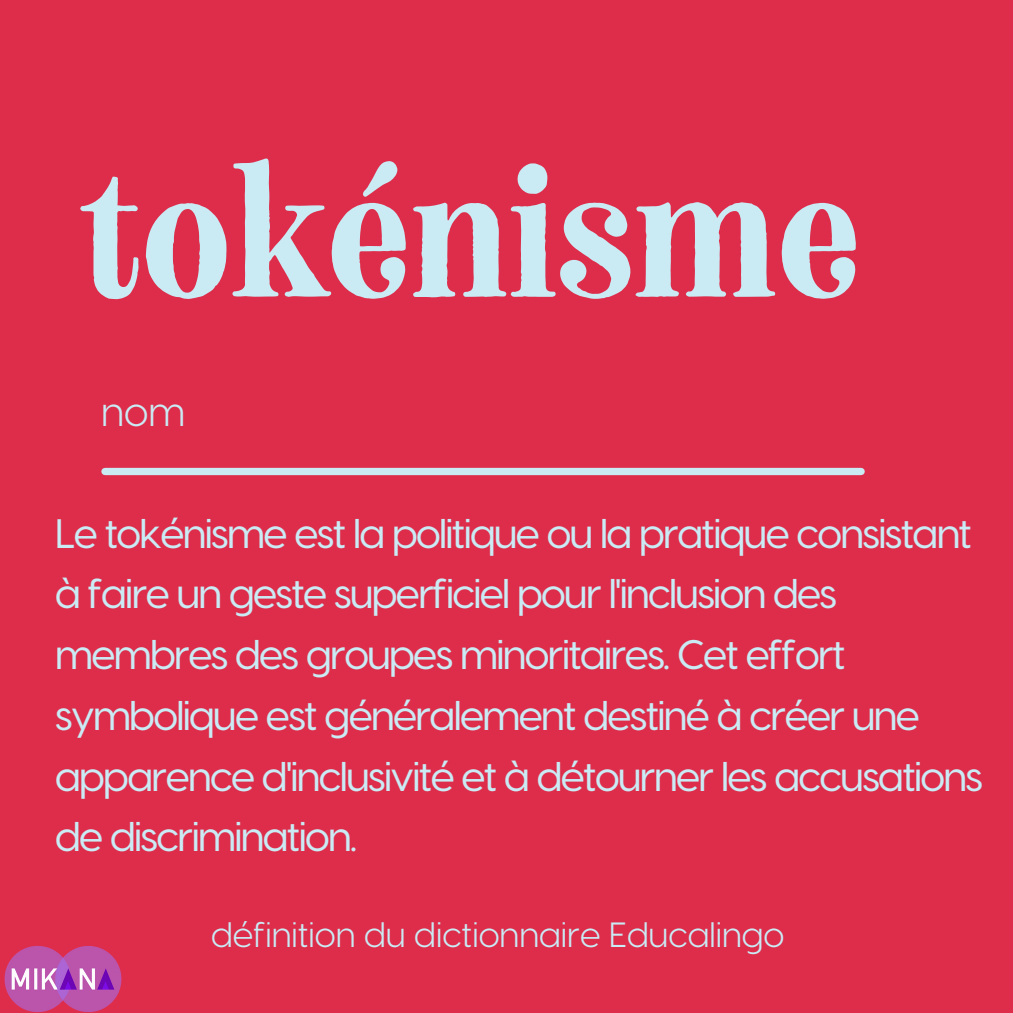
<style>
.page{position:relative;width:1013px;height:1013px;background:#fff}
.page>*{position:absolute;margin:0;border:0;box-sizing:border-box;transform-origin:0 0}
.t1{font:166.75px "Neato Serif";color:#caeaf4}
.t2{font:500 41.12px/60.6px "Visby CF";letter-spacing:-.04em;color:#caeaf4}
.t3{font:40.62px "Visby CF";color:#caeaf4}
.t4{font:35px "Visby CF";color:#caeaf4}
</style>
<div class="page">
<div style="left:0;top:0;width:1012px;height:1012px;background:#dd2d4a"></div>
<div style="left:105px;top:468px;width:756px;height:7px;background:#caeaf4"></div>
<img style="left:4px;top:945px;width:118px;height:67px">
<p class="t1" style="left:81px;top:117px;width:781px">tokénisme</p>
<p class="t3" style="left:101px;top:385px;width:85px">nom</p>
<p class="t2" style="left:55px;top:500px;width:929px">Le tokénisme est la politique ou la pratique consistant à faire un geste superficiel pour l'inclusion des membres des groupes minoritaires. Cet effort symbolique est généralement destiné à créer une apparence d'inclusivité et à détourner les accusations de discrimination.</p>
<p class="t4" style="left:211px;top:911px;width:575px">définition du dictionnaire Educalingo</p>
</div>
